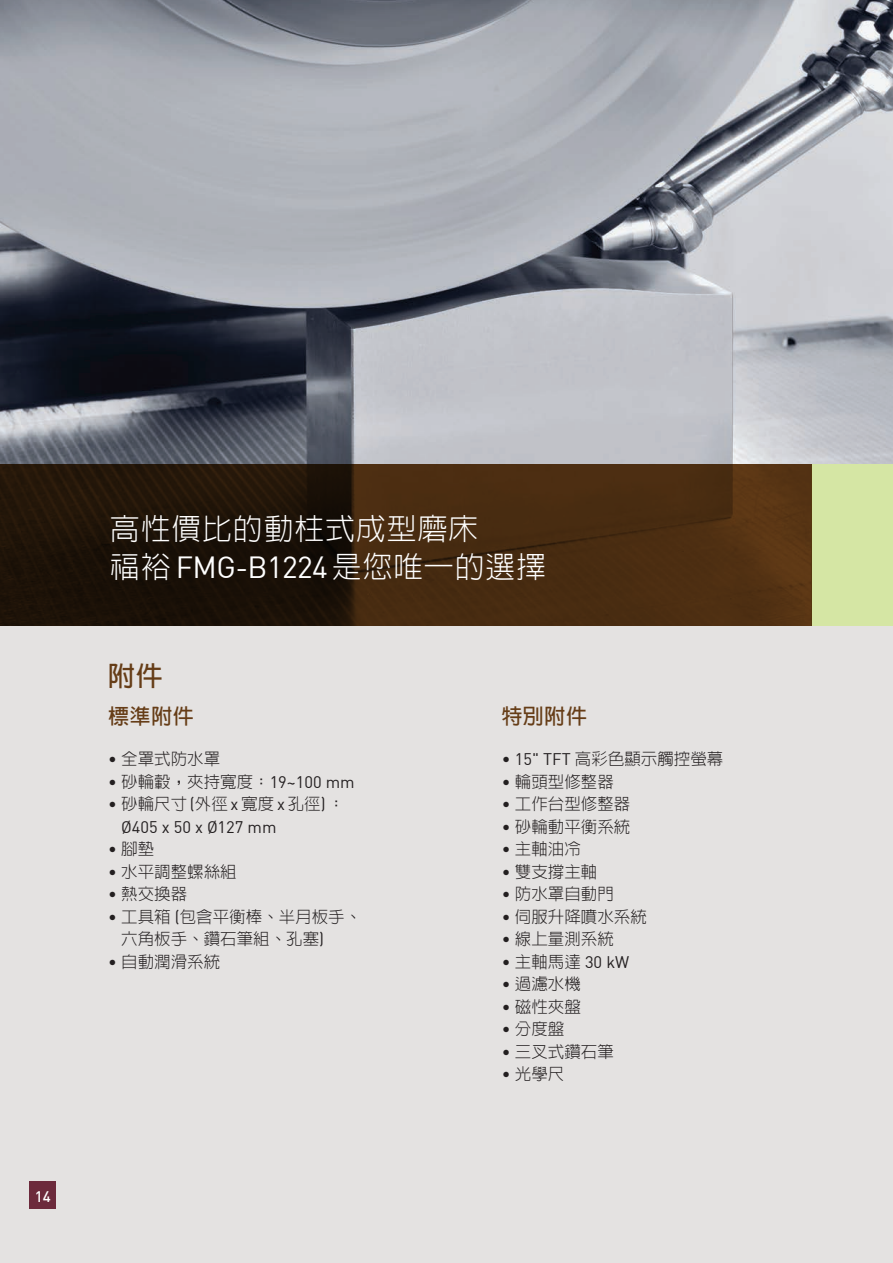
<style>
.page{position:relative;width:893px;height:1263px;background:#fff}
.page>*{position:absolute;margin:0;border:0;box-sizing:border-box;transform-origin:0 0}
.t1{font:300 30px/37.5px "AR Hei B5";letter-spacing:.025em;color:#fff}
.t2{font:700 27px "AR Hei B5";color:#663d17}
.t3{font:700 21px "AR Hei B5";letter-spacing:.025em;color:#663d17}
.t4{font:300 16.5px/22.5px "AR Hei B5";color:#231f20}
.t5{font:16.5px "DIN";color:#231f20}
.t6{font:500 15px "DIN";color:#fff}
.s1{font-family:"DIN";font-weight:400}
.s2{font-family:"AR Hei B5";font-weight:300}
</style>
<div class="page">
<img style="left:0;top:0;width:893px;height:465px">
<div style="left:812px;top:465px;width:81px;height:162px;background:#d5e6a4"></div>
<svg style="left:0;top:465px;width:812px;height:162px;background:#38220e"></svg>
<div style="left:0;top:627px;width:893px;height:636px;background:#e4e2e1"></div>
<div style="left:30px;top:1182px;width:26px;height:27px;background:#6c2a3c"></div>
<p class="t6" style="left:35px;top:1186px;width:17px">14</p>
<h1 class="t1" style="left:110px;top:510px;width:438px">高性價比的動柱式成型磨床<br>福裕 <span class="s1">FMG-B1224</span> 是您唯一的選擇</h1>
<h2 class="t2" style="left:108px;top:662px;width:56px">附件</h2>
<p class="t3" style="left:108px;top:706px;width:87px">標準附件</p>
<p class="t3" style="left:501px;top:706px;width:87px">特別附件</p>
<p class="t4" style="left:108px;top:748px;width:113px"><span class="s1">•</span> 全罩式防水罩</p>
<p class="t5" style="left:108px;top:771px;width:248px">• <span class="s2">砂輪轂，夾持寬度：</span>19~100 mm</p>
<p class="t4" style="left:108px;top:793px;width:238px"><span class="s1">•</span> 砂輪尺寸 <span class="s1">(</span>外徑 <span class="s1">x</span> 寬度 <span class="s1">x</span> 孔徑<span class="s1">)</span> ：</p>
<p class="t5" style="left:121px;top:816px;width:157px">Ø405 x 50 x Ø127 mm</p>
<p class="t4" style="left:108px;top:838px;width:47px"><span class="s1">•</span> 腳墊</p>
<p class="t4" style="left:108px;top:860px;width:130px"><span class="s1">•</span> 水平調整螺絲組</p>
<p class="t4" style="left:108px;top:883px;width:80px"><span class="s1">•</span> 熱交換器</p>
<p class="t4" style="left:121px;top:905px;width:242px;text-indent:-13px"><span class="s1">•</span> 工具箱 <span class="s1">(</span>包含平衡棒、半月板手、六角板手、鑽石筆組、孔塞<span class="s1">)</span></p>
<p class="t4" style="left:108px;top:950px;width:113px"><span class="s1">•</span> 自動潤滑系統</p>
<p class="t4" style="left:502px;top:748px;width:223px"><span class="s1">• 15" TFT</span> 高彩色顯示觸控螢幕</p>
<p class="t4" style="left:502px;top:770px;width:113px"><span class="s1">•</span> 輪頭型修整器</p>
<p class="t4" style="left:502px;top:793px;width:130px"><span class="s1">•</span> 工作台型修整器</p>
<p class="t4" style="left:502px;top:815px;width:130px"><span class="s1">•</span> 砂輪動平衡系統</p>
<p class="t4" style="left:502px;top:838px;width:80px"><span class="s1">•</span> 主軸油冷</p>
<p class="t4" style="left:502px;top:860px;width:97px"><span class="s1">•</span> 雙支撐主軸</p>
<p class="t4" style="left:502px;top:883px;width:113px"><span class="s1">•</span> 防水罩自動門</p>
<p class="t4" style="left:502px;top:905px;width:146px"><span class="s1">•</span> 伺服升降噴水系統</p>
<p class="t4" style="left:502px;top:928px;width:113px"><span class="s1">•</span> 線上量測系統</p>
<p class="t5" style="left:502px;top:951px;width:129px">• <span class="s2">主軸馬達</span> 30 kW</p>
<p class="t4" style="left:502px;top:973px;width:80px"><span class="s1">•</span> 過濾水機</p>
<p class="t4" style="left:502px;top:995px;width:80px"><span class="s1">•</span> 磁性夾盤</p>
<p class="t4" style="left:502px;top:1018px;width:64px"><span class="s1">•</span> 分度盤</p>
<p class="t4" style="left:502px;top:1040px;width:113px"><span class="s1">•</span> 三叉式鑽石筆</p>
<p class="t4" style="left:502px;top:1063px;width:64px"><span class="s1">•</span> 光學尺</p>
</div>
